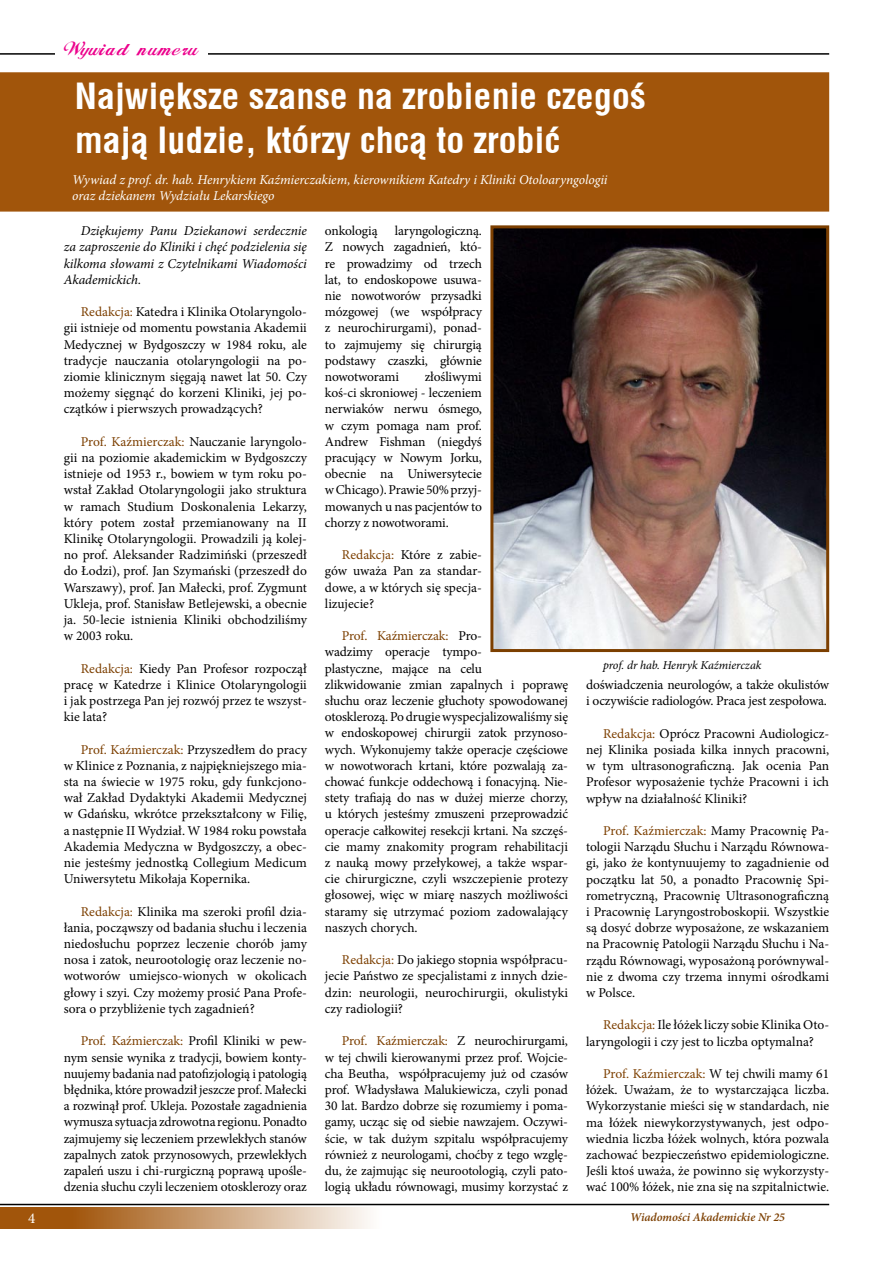
<style>
.page{position:relative;width:893px;height:1263px;background:#fff}
.page>*{position:absolute;margin:0;border:0;box-sizing:border-box;transform-origin:0 0}
.t1{font:700 36px/43.2px "Switzerland Condpl";color:#fff}
.t2{font:18px "FL Starogrecki 1";letter-spacing:.01em;color:#ec008c}
.t3{font:13.5px/16.2px "Minion Pro";letter-spacing:-.005em;color:#000;text-align:justify}
.t4{font:italic 13.5px/16.2px "Minion Pro";letter-spacing:-.005em;color:#000;text-align:justify}
.t5{font:italic 13.5px/16.2px "Minion Pro";letter-spacing:-.005em;color:#fff}
.t6{font:italic 12px "Minion Pro";letter-spacing:-.01em;color:#000}
.t7{font:italic 600 12px "Minion Pro";letter-spacing:-.005em;color:#7c3f00}
.s1{color:#7c3f00}
</style>
<div class="page">
<svg style="left:4px;top:1208px;width:366px;height:21px;background:#c5976a"></svg>
<hr style="left:0;top:1204px;width:829px;height:1px;background:#000">
<hr style="left:0;top:53px;width:829px;height:2px;background:#000">
<hr style="left:0;top:1208px;width:4px;height:21px;background:#a1550b">
<div style="left:55px;top:44px;width:153px;height:20px;background:#fff"></div>
<div style="left:0;top:72px;width:829px;height:140px;background:#a1550b"></div>
<img style="left:494px;top:229px;width:331px;height:419px">
<div style="left:490px;top:225px;width:339px;height:427px;border:3px solid #7c3f00"></div>
<h2 class="t2" style="left:64px;top:38px;width:135px">Wywiad numeru</h2>
<h1 class="t1" style="left:75px;top:75px;width:572px">Największe szanse na zrobienie czegoś mają ludzie, którzy chcą to zrobić</h1>
<p class="t5" style="left:72px;top:172px;width:537px">Wywiad z prof. dr. hab. Henrykiem Kaźmierczakiem, kierownikiem Katedry i Kliniki Otoloaryngologii oraz dziekanem Wydziału Lekarskiego</p>
<p class="t4" style="left:64px;top:223px;width:245px;text-indent:17px">Dziękujemy Panu Dziekanowi serdecznie za zaproszenie do Kliniki i chęć podzielenia się kilkoma słowami z Czytelnikami Wiadomości Akademickich.</p>
<p class="t3" style="left:64px;top:304px;width:245px;text-indent:17px"><span class="s1">Redakcja:</span> Katedra i Klinika Otolaryngolo&shy;gii istnieje od momentu powstania Akademii Medycznej w Bydgoszczy w 1 984 roku, ale tradycje nauczania otolaryngologii na po&shy;ziomie klinicznym sięgają nawet lat 50. Czy możemy sięgnąć do korzeni Kliniki, jej po&shy;czątków i pierwszych prowadzących?</p>
<p class="t3" style="left:64px;top:433px;width:245px;text-indent:17px"><span class="s1">Prof. Kaźmierczak:</span> Nauczanie laryngolo&shy;gii na poziomie akademickim w Bydgoszczy istnieje od 1 953 r., bowiem w tym roku po&shy;wstał Zakład Otolaryngologii jako struktura w ramach Studium Doskonalenia Lekarzy, który potem został przemianowany na II Klinikę Otolaryngologii. Prowadzili ją kolej&shy;no prof. Aleksander Radzimiński (przeszedł do Łodzi), prof. Jan Szymański (przeszedł do Warszawy), prof. Jan Małecki, prof. Zygmunt Ukleja, prof. Stanisław Betlejewski, a obecnie ja. 50-lecie istnienia Kliniki obchodziliśmy w 2003 roku.</p>
<p class="t3" style="left:64px;top:660px;width:245px;text-indent:17px"><span class="s1">Redakcja:</span> Kiedy Pan Profesor rozpoczął pracę w Katedrze i Klinice Otolaryngologii i jak postrzega Pan jej rozwój przez te wszyst&shy;kie lata?</p>
<p class="t3" style="left:64px;top:741px;width:245px;text-indent:17px"><span class="s1">Prof. Kaźmierczak:</span> Przyszedłem do pracy w Klinice z Poznania, z najpiękniejszego mia&shy;sta na świecie w 1 975 roku, gdy funkcjono&shy;wał Zakład Dydaktyki Akademii Medycznej w Gdańsku, wkrótce przekształcony w Filię, a następnie II Wydział. W 1 984 roku powstała Akademia Medyczna w Bydgoszczy, a obec&shy;nie jesteśmy jednostką Collegium Medicum Uniwersytetu Mikołaja Kopernika.</p>
<p class="t3" style="left:64px;top:903px;width:245px;text-indent:17px"><span class="s1">Redakcja:</span> Klinika ma szeroki profil dzia&shy;łania, począwszy od badania słuchu i leczenia niedosłuchu poprzez leczenie chorób jamy nosa i zatok, neurootologię oraz leczenie no&shy;wotworów umiejsco-wionych w okolicach głowy i szyi. Czy możemy prosić Pana Profe&shy;sora o przybliżenie tych zagadnień?</p>
<p class="t3" style="left:64px;top:1033px;width:245px;text-indent:17px"><span class="s1">Prof. Kaźmierczak:</span> Profil Kliniki w pew&shy;nym sensie wynika z tradycji, bowiem konty&shy;nuujemy badania nad patofizjologią i patologią błędnika, które prowadził jeszcze prof. Małecki a rozwinął prof. Ukleja. Pozostałe zagadnienia wymusza sytuacja zdrowotna regionu. Ponadto zajmujemy się leczeniem przewlekłych stanów zapalnych zatok przynosowych, przewlekłych zapaleń uszu i chi-rurgiczną poprawą upośle&shy;dzenia słuchu czyli leczeniem otosklerozy oraz</p>
<p class="t3" style="left:325px;top:223px;width:159px;text-indent:70px">laryngologiczną.<br>Z nowych zagadnień, któ&shy;re prowadzimy od trzech lat, to endoskopowe usuwa&shy;nie nowotworów przysadki mózgowej (we współpracy z neurochirurgami), ponad&shy;to zajmujemy się chirurgią podstawy czaszki, głównie nowotworami</p>
<p class="t3" style="left:325px;top:223px;width:54px">onkologią</p>
<p class="t3" style="left:325px;top:369px;width:159px;text-indent:100px">złośliwymi koś-ci skroniowej - leczeniem nerwiaków nerwu ósmego, w czym pomaga nam prof.<br>Andrew Fishman (niegdyś pracujący w Nowym Jorku, obecnie na Uniwersytecie w Chicago). Prawie 50% przyj&shy;mowanych u nas pacjentów to chorzy z nowotworami.</p>
<p class="t3" style="left:325px;top:547px;width:158px;text-indent:17px"><span class="s1">Redakcja:</span> Które z zabie&shy;gów uważa Pan za standar&shy;dowe, a w których się specja&shy;lizujecie?</p>
<p class="t3" style="left:325px;top:628px;width:245px;text-align:left;text-indent:17px"><span class="s1">Prof. Kaźmierczak:</span> Pro-<br>wadzimy operacje tympo-<br>plastyczne, mające na celu<br>zlikwidowanie zmian zapalnych i poprawę słuchu oraz leczenie głuchoty spowodowanej otosklerozą. Po drugie wyspecjalizowaliśmy się w endoskopowej chirurgii zatok przynoso&shy;wych. Wykonujemy także operacje częściowe w nowotworach krtani, które pozwalają za&shy;chować funkcje oddechową i fonacyjną. Nie&shy;stety trafiają do nas w dużej mierze chorzy, u których jesteśmy zmuszeni przeprowadzić operacje całkowitej resekcji krtani. Na szczęś&shy;cie mamy znakomity program rehabilitacji z nauką mowy przełykowej, a także wspar&shy;cie chirurgiczne, czyli wszczepienie protezy głosowej, więc w miarę naszych możliwości staramy się utrzymać poziom zadowalający naszych chorych.</p>
<p class="t3" style="left:325px;top:952px;width:245px;text-indent:17px"><span class="s1">Redakcja:</span> Do jakiego stopnia współpracu&shy;jecie Państwo ze specjalistami z innych dzie&shy;dzin: neurologii, neurochirurgii, okulistyki czy radiologii?</p>
<p class="t3" style="left:325px;top:1033px;width:245px;text-indent:17px"><span class="s1">Prof. Kaźmierczak:</span> Z neurochirurgami, w tej chwili kierowanymi przez prof. Wojcie&shy;cha Beutha, współpracujemy już od czasów prof. Władysława Malukiewicza, czyli ponad 30 lat. Bardzo dobrze się rozumiemy i poma&shy;gamy, ucząc się od siebie nawzajem. Oczywi&shy;ście, w tak dużym szpitalu współpracujemy również z neurologami, choćby z tego wzglę&shy;du, że zajmując się neurootologią, czyli pato&shy;logią układu równowagi, musimy korzystać z</p>
<p class="t6" style="left:603px;top:657px;width:160px">prof. dr hab. Henryk Kaźmierczak</p>
<p class="t3" style="left:586px;top:677px;width:245px">doświadczenia neurologów, a także okulistów i oczywiście radiologów. Praca jest zespołowa.</p>
<p class="t3" style="left:586px;top:725px;width:245px;text-indent:17px"><span class="s1">Redakcja:</span> Oprócz Pracowni Audiologicz&shy;nej Klinika posiada kilka innych pracowni, w tym ultrasonograficzną. Jak ocenia Pan Profesor wyposażenie tychże Pracowni i ich wpływ na działalność Kliniki?</p>
<p class="t3" style="left:586px;top:823px;width:245px;text-indent:17px"><span class="s1">Prof. Kaźmierczak:</span> Mamy Pracownię Pa&shy;tologii Narządu Słuchu i Narządu Równowa&shy;gi, jako że kontynuujemy to zagadnienie od początku lat 50, a ponadto Pracownię Spi&shy;rometryczną, Pracownię Ultrasonograficzną i Pracownię Laryngostroboskopii. Wszystkie są dosyć dobrze wyposażone, ze wskazaniem na Pracownię Patologii Narządu Słuchu i Na&shy;rządu Równowagi, wyposażoną porównywal&shy;nie z dwoma czy trzema innymi ośrodkami w Polsce.</p>
<p class="t3" style="left:586px;top:1017px;width:245px;text-indent:17px"><span class="s1">Redakcja:</span> Ile łóżek liczy sobie Klinika Oto&shy;laryngologii i czy jest to liczba optymalna?</p>
<p class="t3" style="left:586px;top:1066px;width:245px;text-align:left;text-indent:17px"><span class="s1">Prof. Kaźmierczak:</span> W tej chwili mamy 61 łóżek. Uważam, że to wystarczająca liczba.<br>Wykorzystanie mieści się w standardach, nie ma łóżek niewykorzystywanych, jest odpo&shy;wiednia liczba łóżek wolnych, która pozwala zachować bezpieczeństwo epidemiologiczne.<br>Jeśli ktoś uważa, że powinno się wykorzysty&shy;wać 1 00% łóżek, nie zna się na szpitalnictwie.</p>
<p class="t7" style="left:630px;top:1210px;width:156px">Wiadomości Akademickie Nr 25</p>
</div>
